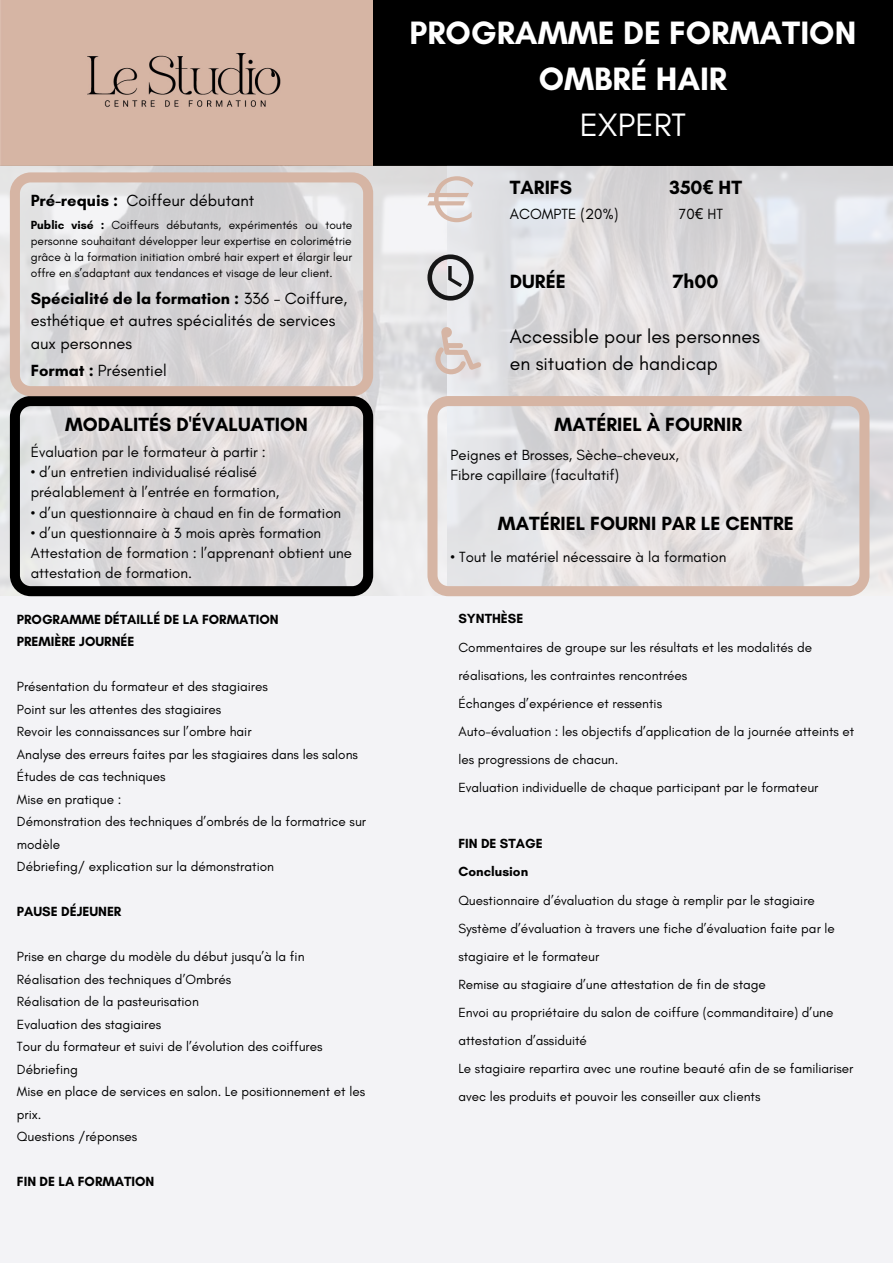
<style>
.page{position:relative;width:893px;height:1264px;background:#fff}
.page>*{position:absolute;margin:0;border:0;box-sizing:border-box;transform-origin:0 0}
.t1{font:700 33px/46px "Glacial Indifference";color:#fff;text-align:center}
.t2{font:33px "Glacial Indifference";color:#fff}
.t3{font:700 19.5px "Glacial Indifference";color:#000}
.t4{font:19.5px/27px "Glacial Indifference";color:#000}
.t5{font:16.5px/22.5px "Glacial Indifference";color:#000}
.t6{font:15px/20.2px "Glacial Indifference";color:#000}
.t7{font:13.5px/22.5px "Glacial Indifference";color:#000}
.t8{font:700 13.5px/22.5px "Glacial Indifference";color:#000}
.t9{font:12px/16px "Glacial Indifference";color:#000;text-align:justify}
.s1{font-weight:700}
.s2{font-family:"Noto Sans"}
</style>
<div class="page">
<div style="left:0;top:0;width:892px;height:1262px;background:#f3f3f6"></div>
<div style="left:0;top:0;width:373px;height:165px;background:#d6b5a4"></div>
<div style="left:373px;top:0;width:519px;height:165px;background:#000"></div>
<img style="left:0;top:166px;width:892px;height:429px">
<svg style="left:427px;top:176px;width:46px;height:46px"></svg>
<svg style="left:427px;top:254px;width:46px;height:46px"></svg>
<svg style="left:435px;top:327px;width:46px;height:47px"></svg>
<svg style="left:10px;top:396px;width:363px;height:200px;background:#bcb9ba"></svg>
<svg style="left:427px;top:396px;width:442px;height:200px;fill:#e2e0e0"></svg>
<svg style="left:10px;top:172px;width:363px;height:224px;background:#dad4d3"></svg>
<p class="t5" style="left:31px;top:189px;width:225px"><span class="s1">Pré-requis :</span> Coiffeur débutant</p>
<p class="t9" style="left:31px;top:217px;width:323px"><span class="s1">Public visé :</span> Coiffeurs débutants, expérimentés ou toute personne souhaitant développer leur expertise en colorimétrie grâce à la formation initiation ombré hair expert et élargir leur offre en s’adaptant aux tendances et visage de leur client.</p>
<p class="t5" style="left:31px;top:287px;width:318px"><span class="s1">Spécialité de la formation :</span> 336 - Coiffure, esthétique et autres spécialités de services aux personnes</p>
<p class="t5" style="left:31px;top:359px;width:137px"><span class="s1">Format :</span> Présentiel</p>
<h2 class="t3" style="left:65px;top:412px;width:244px">MODALITÉS D'ÉVALUATION</h2>
<p class="t6" style="left:31px;top:441px;width:237px">Évaluation par le formateur à partir :</p>
<p class="t6" style="left:31px;top:462px;width:250px">• d’un entretien individualisé réalisé préalablement à l’entrée en formation,</p>
<p class="t6" style="left:31px;top:502px;width:312px">• d’un questionnaire à chaud en fin de formation</p>
<p class="t6" style="left:31px;top:522px;width:322px">• d’un questionnaire à 3 mois après formation<br>Attestation de formation : l’apprenant obtient une attestation de formation.</p>
<p class="t8" style="left:17px;top:608px;width:263px">PROGRAMME DÉTAILLÉ DE LA FORMATION<br>PREMIÈRE JOURNÉE</p>
<p class="t7" style="left:17px;top:675px;width:351px">Présentation du formateur et des stagiaires<br>Point sur les attentes des stagiaires<br>Revoir les connaissances sur l’ombre hair<br>Analyse des erreurs faites par les stagiaires dans les salons Études de cas techniques<br>Mise en pratique :<br>Démonstration des techniques d’ombrés de la formatrice sur modèle<br>Débriefing/ explication sur la démonstration</p>
<p class="t8" style="left:17px;top:900px;width:106px">PAUSE DÉJEUNER</p>
<p class="t7" style="left:17px;top:945px;width:350px">Prise en charge du modèle du début jusqu’à la fin Réalisation des techniques d’Ombrés<br>Réalisation de la pasteurisation<br>Evaluation des stagiaires<br>Tour du formateur et suivi de l’évolution des coiffures Débriefing<br>Mise en place de services en salon. Le positionnement et les prix.<br>Questions /réponses</p>
<p class="t8" style="left:17px;top:1170px;width:139px">FIN DE LA FORMATION</p>
<h1 class="t1" style="left:409px;top:9px;width:448px">PROGRAMME DE FORMATION<br>OMBRÉ HAIR</h1>
<h1 class="t2" style="left:579px;top:105px;width:108px">EXPERT</h1>
<h2 class="t3" style="left:510px;top:176px;width:64px">TARIFS</h2>
<h2 class="t3" style="left:669px;top:176px;width:74px">350<span class="s2">€</span> HT</h2>
<p class="t6" style="left:510px;top:204px;width:110px">ACOMPTE (20%)</p>
<p class="t6" style="left:679px;top:204px;width:45px">70<span class="s2">€</span> HT</p>
<h2 class="t3" style="left:510px;top:269px;width:57px">DURÉE</h2>
<h2 class="t3" style="left:672px;top:269px;width:47px">7h00</h2>
<h2 class="t4" style="left:510px;top:322px;width:251px">Accessible pour les personnes en situation de handicap</h2>
<h2 class="t3" style="left:554px;top:412px;width:189px">MATÉRIEL À FOURNIR</h2>
<p class="t6" style="left:450px;top:444px;width:230px">Peignes et Brosses, Sèche-cheveux,<br>Fibre capillaire (facultatif)</p>
<h2 class="t3" style="left:498px;top:512px;width:297px">MATÉRIEL FOURNI PAR LE CENTRE</h2>
<p class="t6" style="left:450px;top:546px;width:277px">• Tout le matériel nécessaire à la formation</p>
<p class="t8" style="left:458px;top:607px;width:66px">SYNTHÈSE</p>
<p class="t7" style="left:458px;top:632px;width:397px;line-height:28px">Commentaires de groupe sur les résultats et les modalités de réalisations, les contraintes rencontrées<br>Échanges d’expérience et ressentis<br>Auto-évaluation : les objectifs d’application de la journée atteints et les progressions de chacun.<br>Evaluation individuelle de chaque participant par le formateur</p>
<p class="t8" style="left:458px;top:829px;width:86px;line-height:28px">FIN DE STAGE<br>Conclusion</p>
<p class="t7" style="left:458px;top:885px;width:396px;line-height:28px">Questionnaire d’évaluation du stage à remplir par le stagiaire Système d’évaluation à travers une fiche d’évaluation faite par le stagiaire et le formateur<br>Remise au stagiaire d’une attestation de fin de stage<br>Envoi au propriétaire du salon de coiffure (commanditaire) d’une attestation d’assiduité<br>Le stagiaire repartira avec une routine beauté afin de se familiariser avec les produits et pouvoir les conseiller aux clients</p>
</div>
